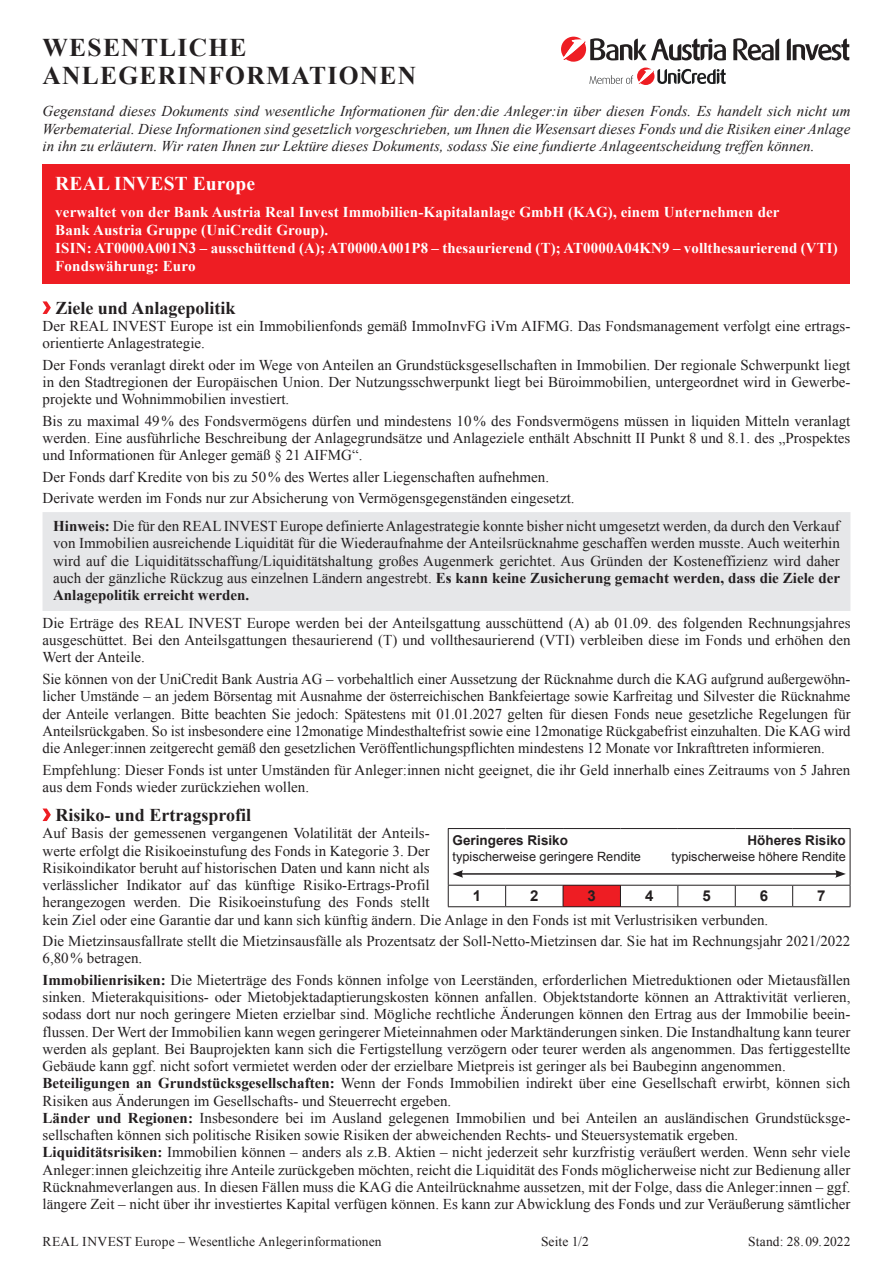
<style>
.page{position:relative;width:893px;height:1263px;background:#fff}
.page>*{position:absolute;margin:0;border:0;box-sizing:border-box;transform-origin:0 0}
.t1{font:700 25.5px/28.5px "Times New Roman";letter-spacing:.05em;color:#231f20}
.t2{font:700 19.5px "Times New Roman";letter-spacing:.01em;color:#fff}
.t3{font:700 18px "Times New Roman";color:#231f20}
.t4{font:15px/17.2px "Times New Roman";color:#231f20}
.t5{font:italic 15px/17.2px "Times New Roman";color:#231f20;text-align:justify}
.t6{font:700 15px/18px "Times New Roman";letter-spacing:.01em;color:#fff}
.t7{font:700 15px "Arial";color:#231f20}
.t8{font:13.5px "Times New Roman";letter-spacing:.005em;color:#231f20}
.t9{font:700 13.5px "Arial";color:#231f20}
.t10{font:12.75px "Arial";color:#231f20}
.s1{font-weight:700}
</style>
<div class="page">
<div style="left:43px;top:512px;width:807px;height:99px;background:#e6e7e9"></div>
<svg style="left:43px;top:301px;width:8px;height:13px"></svg>
<svg style="left:43px;top:808px;width:8px;height:13px"></svg>
<div style="left:43px;top:164px;width:807px;height:119px;background:#ee1d23"></div>
<div style="left:563px;top:885px;width:57px;height:22px;background:#ee1d23"></div>
<hr style="left:448px;top:828px;width:58px;height:1px;background:#231f20">
<hr style="left:448px;top:829px;width:1px;height:56px;background:#231f20">
<hr style="left:506px;top:828px;width:57px;height:1px;background:#231f20">
<hr style="left:563px;top:828px;width:57px;height:1px;background:#231f20">
<hr style="left:620px;top:828px;width:58px;height:1px;background:#231f20">
<hr style="left:678px;top:828px;width:57px;height:1px;background:#231f20">
<hr style="left:735px;top:828px;width:58px;height:1px;background:#231f20">
<hr style="left:793px;top:828px;width:57px;height:1px;background:#231f20">
<hr style="left:850px;top:829px;width:1px;height:56px;background:#231f20">
<hr style="left:448px;top:885px;width:58px;height:1px;background:#231f20">
<svg style="left:448px;top:885px;width:1px;height:21px"></svg>
<hr style="left:506px;top:885px;width:57px;height:1px;background:#231f20">
<svg style="left:505px;top:885px;width:1px;height:21px"></svg>
<hr style="left:563px;top:885px;width:57px;height:1px;background:#231f20">
<svg style="left:563px;top:885px;width:1px;height:21px"></svg>
<hr style="left:620px;top:885px;width:58px;height:1px;background:#231f20">
<svg style="left:620px;top:885px;width:1px;height:21px"></svg>
<hr style="left:678px;top:885px;width:57px;height:1px;background:#231f20">
<svg style="left:677px;top:885px;width:1px;height:21px"></svg>
<hr style="left:735px;top:885px;width:58px;height:1px;background:#231f20">
<svg style="left:735px;top:885px;width:1px;height:21px"></svg>
<hr style="left:793px;top:885px;width:57px;height:1px;background:#231f20">
<svg style="left:792px;top:885px;width:1px;height:21px"></svg>
<svg style="left:850px;top:885px;width:1px;height:21px"></svg>
<hr style="left:448px;top:906px;width:58px;height:1px;background:#231f20">
<hr style="left:506px;top:906px;width:57px;height:1px;background:#231f20">
<hr style="left:563px;top:906px;width:57px;height:1px;background:#231f20">
<hr style="left:620px;top:906px;width:58px;height:1px;background:#231f20">
<hr style="left:678px;top:906px;width:57px;height:1px;background:#231f20">
<hr style="left:735px;top:906px;width:58px;height:1px;background:#231f20">
<hr style="left:793px;top:906px;width:57px;height:1px;background:#231f20">
<hr style="left:461px;top:873px;width:377px;height:2px;background:#231f20">
<svg style="left:452px;top:870px;width:11px;height:8px"></svg>
<svg style="left:835px;top:870px;width:11px;height:8px"></svg>
<svg style="left:733px;top:38px;width:46px;height:22px"></svg>
<svg style="left:787px;top:39px;width:62px;height:21px"></svg>
<svg style="left:561px;top:37px;width:165px;height:25px"></svg>
<svg style="left:589px;top:68px;width:137px;height:17px"></svg>
<h1 class="t1" style="left:43px;top:32px;width:375px">WESENTLICHE<br>ANLEGERINFORMATIONEN</h1>
<p class="t5" style="left:43px;top:102px;width:809px">Gegenstand dieses Dokuments sind wesentliche Informationen für den:die Anleger:in über diesen Fonds. Es handelt sich nicht um Werbematerial. Diese Informationen sind gesetzlich vorgeschrieben, um Ihnen die Wesensart dieses Fonds und die Risiken einer Anlage in ihn zu erläutern. Wir raten Ihnen zur Lektüre dieses Dokuments, sodass Sie eine fundierte Anlageentscheidung treffen können.</p>
<h2 class="t2" style="left:55px;top:170px;width:201px">REAL INVEST Europe</h2>
<p class="t6" style="left:55px;top:202px;width:784px">verwaltet von der Bank Austria Real Invest Immobilien-Kapitalanlage GmbH (KAG), einem Unternehmen der<br>Bank Austria Gruppe (UniCredit Group).<br>ISIN: AT0000A001N3 – ausschüttend (A); AT0000A001P8 – thesaurierend (T); AT0000A04KN9 – vollthesaurierend (VTI)<br>Fondswährung: Euro</p>
<p class="t3" style="left:55px;top:295px;width:182px">Ziele und Anlagepolitik</p>
<p class="t4" style="left:43px;top:317px;width:809px">Der REAL INVEST Europe ist ein Immobilienfonds gemäß ImmoInvFG iVm AIFMG. Das Fondsmanagement verfolgt eine ertrags&shy;orientierte Anlagestrategie.</p>
<p class="t4" style="left:43px;top:356px;width:809px;text-align:justify">Der Fonds veranlagt direkt oder im Wege von Anteilen an Grundstücksgesellschaften in Immobilien. Der regionale Schwerpunkt liegt in den Stadtregionen der Europäischen Union. Der Nutzungsschwerpunkt liegt bei Büroimmobilien, untergeordnet wird in Gewerbe&shy;projekte und Wohnimmobilien investiert.</p>
<p class="t4" style="left:43px;top:412px;width:809px;text-align:justify">Bis zu maximal 49% des Fondsvermögens dürfen und mindestens 10% des Fondsvermögens müssen in liquiden Mitteln veranlagt werden. Eine ausführliche Beschreibung der Anlagegrundsätze und Anlageziele enthält Abschnitt II Punkt 8 und 8.1. des „Prospektes und Informationen für Anleger gemäß § 21 AIFMG“.</p>
<p class="t4" style="left:43px;top:466px;width:534px;line-height:21.5px">Der Fonds darf Kredite von bis zu 50% des Wertes aller Liegenschaften aufnehmen.<br>Derivate werden im Fonds nur zur Absicherung von Vermögensgegenständen eingesetzt.</p>
<p class="t4" style="left:53px;top:517px;width:788px;text-align:justify"><span class="s1">Hinweis:</span> Die für den REAL INVEST Europe definierte Anlagestrategie konnte bisher nicht umgesetzt werden, da durch den Verkauf von Immobilien ausreichende Liquidität für die Wiederaufnahme der Anteilsrücknahme geschaffen werden musste. Auch weiterhin wird auf die Liquiditätsschaffung/Liquiditätshaltung großes Augenmerk gerichtet. Aus Gründen der Kosteneffizienz wird daher auch der gänzliche Rückzug aus einzelnen Ländern angestrebt. <span class="s1">Es kann keine Zusicherung gemacht werden, dass die Ziele der Anlagepolitik erreicht werden.</span></p>
<p class="t4" style="left:43px;top:614px;width:809px;text-align:justify">Die Erträge des REAL INVEST Europe werden bei der Anteilsgattung ausschüttend (A) ab 01.09. des folgenden Rechnungsjahres ausgeschüttet. Bei den Anteilsgattungen thesaurierend (T) und vollthesaurierend (VTI) verbleiben diese im Fonds und erhöhen den Wert der Anteile.</p>
<p class="t4" style="left:43px;top:670px;width:810px;text-align:justify">Sie können von der UniCredit Bank Austria AG – vorbehaltlich einer Aussetzung der Rücknahme durch die KAG aufgrund außergewöhn&shy;licher Umstände – an jedem Börsentag mit Ausnahme der österreichischen Bankfeiertage sowie Karfreitag und Silvester die Rücknahme der Anteile verlangen. Bitte beachten Sie jedoch: Spätestens mit 01.01.2027 gelten für diesen Fonds neue gesetzliche Regelungen für Anteilsrückgaben. So ist insbesondere eine 12monatige Mindesthaltefrist sowie eine 12monatige Rückgabefrist einzuhalten. Die KAG wird die Anleger:innen zeitgerecht gemäß den gesetzlichen Veröffentlichungspflichten mindestens 12 Monate vor Inkrafttreten informieren.</p>
<p class="t4" style="left:43px;top:761px;width:809px">Empfehlung: Dieser Fonds ist unter Umständen für Anleger:innen nicht geeignet, die ihr Geld innerhalb eines Zeitraums von 5 Jahren aus dem Fonds wieder zurückziehen wollen.</p>
<p class="t3" style="left:55px;top:802px;width:197px">Risiko- und Ertragsprofil</p>
<p class="t4" style="left:43px;top:824px;width:727px">Auf Basis der gemessenen vergangenen Volatilität der Anteils-<br>werte erfolgt die Risikoeinstufung des Fonds in Kategorie 3. Der<br>Risikoindikator beruht auf historischen Daten und kann nicht als<br>verlässlicher Indikator auf das künftige Risiko-Ertrags-Profil<br>herangezogen werden. Die Risikoeinstufung des Fonds stellt<br>kein Ziel oder eine Garantie dar und kann sich künftig ändern. Die Anlage in den Fonds ist mit Verlustrisiken verbunden.</p>
<p class="t4" style="left:43px;top:932px;width:809px">Die Mietzinsausfallrate stellt die Mietzinsausfälle als Prozentsatz der Soll-Netto-Mietzinsen dar. Sie hat im Rechnungsjahr 2021/2022<br>6,80% betragen.</p>
<p class="t4" style="left:43px;top:971px;width:809px"><span class="s1">Immobilienrisiken:</span> Die Mieterträge des Fonds können infolge von Leerständen, erforderlichen Mietreduktionen oder Mietausfällen sinken. Mieterakquisitions- oder Mietobjektadaptierungskosten können anfallen. Objektstandorte können an Attraktivität verlieren, sodass dort nur noch geringere Mieten erzielbar sind. Mögliche rechtliche Änderungen können den Ertrag aus der Immobilie beein&shy;flussen. Der Wert der Immobilien kann wegen geringerer Mieteinnahmen oder Marktänderungen sinken. Die Instandhaltung kann teurer werden als geplant. Bei Bauprojekten kann sich die Fertigstellung verzögern oder teurer werden als angenommen. Das fertiggestellte Gebäude kann ggf. nicht sofort vermietet werden oder der erzielbare Mietpreis ist geringer als bei Baubeginn angenommen.<br><span class="s1">Beteiligungen an Grundstücksgesellschaften:</span> Wenn der Fonds Immobilien indirekt über eine Gesellschaft erwirbt, können sich Risiken aus Änderungen im Gesellschafts- und Steuerrecht ergeben.<br><span class="s1">Länder und Regionen:</span> Insbesondere bei im Ausland gelegenen Immobilien und bei Anteilen an ausländischen Grundstücksge&shy;sellschaften können sich politische Risiken sowie Risiken der abweichenden Rechts- und Steuersystematik ergeben.<br><span class="s1">Liquiditätsrisiken:</span> Immobilien können – anders als z.B. Aktien – nicht jederzeit sehr kurzfristig veräußert werden. Wenn sehr viele Anleger:innen gleichzeitig ihre Anteile zurückgeben möchten, reicht die Liquidität des Fonds möglicherweise nicht zur Bedienung aller Rücknahmeverlangen aus. In diesen Fällen muss die KAG die Anteilrücknahme aussetzen, mit der Folge, dass die Anleger:innen – ggf. längere Zeit – nicht über ihr investiertes Kapital verfügen können. Es kann zur Abwicklung des Fonds und zur Veräußerung sämtlicher</p>
<p class="t9" style="left:452px;top:831px;width:117px">Geringeres Risiko</p>
<p class="t9" style="left:747px;top:831px;width:100px">Höheres Risiko</p>
<p class="t10" style="left:452px;top:848px;width:190px">typischerweise geringere Rendite</p>
<p class="t10" style="left:671px;top:848px;width:176px">typischerweise höhere Rendite</p>
<p class="t7" style="left:473px;top:886px;width:10px">1</p>
<p class="t7" style="left:530px;top:886px;width:10px">2</p>
<p class="t7" style="left:588px;top:886px;width:10px">3</p>
<p class="t7" style="left:645px;top:886px;width:10px">4</p>
<p class="t7" style="left:702px;top:886px;width:10px">5</p>
<p class="t7" style="left:760px;top:886px;width:10px">6</p>
<p class="t7" style="left:817px;top:886px;width:10px">7</p>
<p class="t8" style="left:43px;top:1232px;width:341px">REAL INVEST Europe – Wesentliche Anlegerinformationen</p>
<p class="t8" style="left:541px;top:1232px;width:49px">Seite 1/2</p>
<p class="t8" style="left:748px;top:1232px;width:104px">Stand: 28. 09. 2022</p>
</div>
